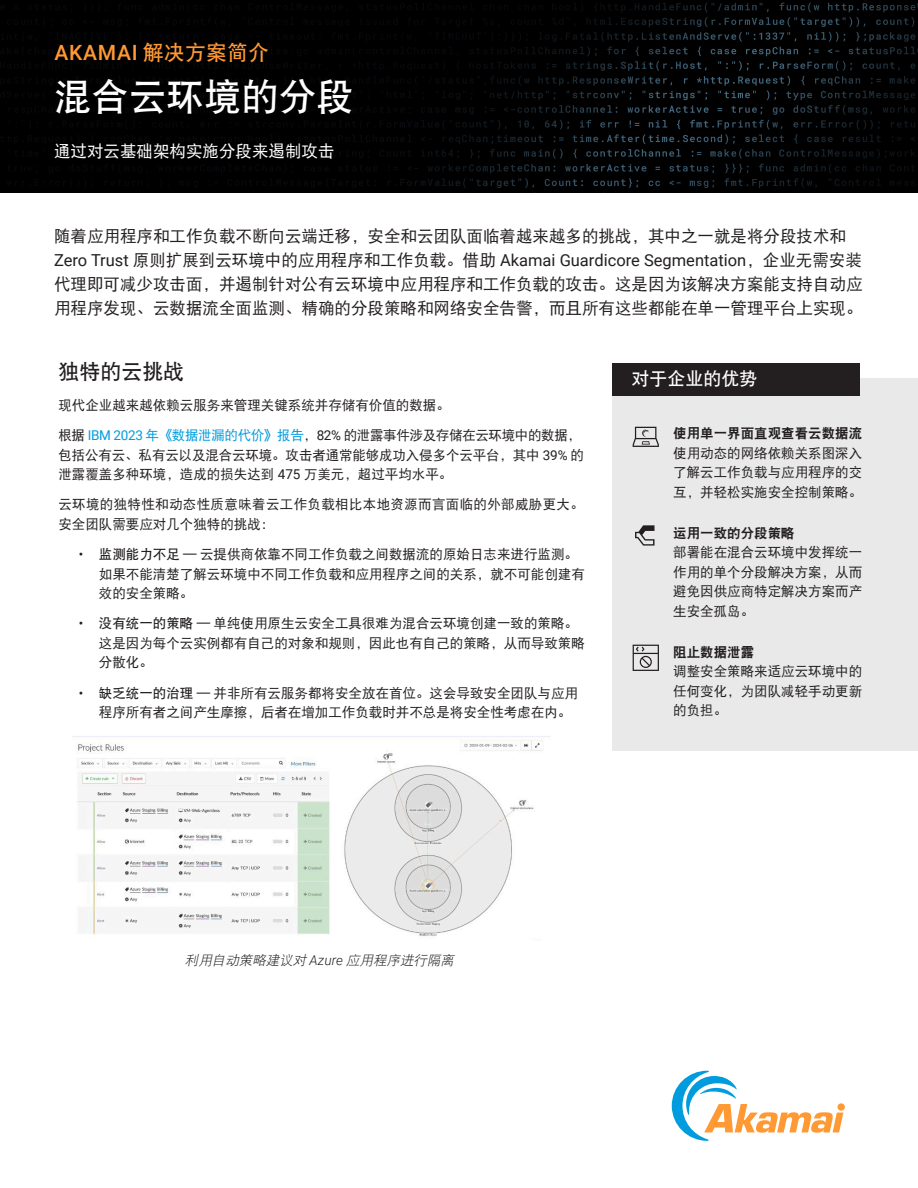
<style>
.page{position:relative;width:918px;height:1188px;background:#fff}
.page>*{position:absolute;margin:0;border:0;box-sizing:border-box;transform-origin:0 0}
.t1{font:37.5px "DFP Hei W7";color:#fff}
.Preheader{font:500 21px "Roboto";letter-spacing:.035em;color:#f93}
.t2{font:21px "DFP Hei W7";color:#231f20}
.t3{font:18px "DFP Hei W7";color:#fff}
.body_-_intro{font:16.5px/24px "DFP Hei W5";color:#231f20}
.t4{font:16.5px "DFP Hei W5";color:#fff}
.Body{font:13.5px/19.5px "DFP Hei W5";color:#231f20}
.Body-2{font:13.5px/19.5px "DFP Hei W5";letter-spacing:.025em;color:#231f20}
.Body-3{font:italic 13.5px "DFP Hei W3";color:#231f20}
.s1{font-family:"DFP Hei W7";font-weight:400}
.s2{font-family:"Roboto"}
.s3{font-family:"Roboto";color:#009cde}
.s4{color:#009cde}
.s5{font-family:"DFP Hei W7"}
.s6{font-family:"DFP Hei W9"}
.s7{font-family:"Roboto";font-weight:300}
</style>
<div class="page">
<img style="left:0;top:0;width:918px;height:192px">
<svg style="left:672px;top:1071px;width:171px;height:70px"></svg>
<div style="left:612px;top:378px;width:306px;height:372px;background:#e9e9ea"></div>
<div style="left:612px;top:364px;width:248px;height:32px;background:#231f20"></div>
<svg style="left:633px;top:427px;width:26px;height:20px"></svg>
<svg style="left:633px;top:645px;width:26px;height:26px"></svg>
<svg style="left:635px;top:525px;width:20px;height:21px"></svg>
<img style="left:72px;top:736px;width:478px;height:200px">
<p class="Preheader" style="left:54px;top:38px;width:216px">AKAMAI <span class="s1">解决方案简介</span></p>
<p class="t1" style="left:54px;top:77px;width:301px">混合云环境的分段</p>
<p class="t4" style="left:54px;top:142px;width:282px">通过对云基础架构实施分段来遏制攻击</p>
<p class="body_-_intro" style="left:54px;top:224px;width:810px">随着应用程序和工作负载不断向云端迁移，安全和云团队面临着越来越多的挑战，其中之一就是将分段技术和<span class="s2">Zero Trust</span> 原则扩展到云环境中的应用程序和工作负载。借助 <span class="s2">Akamai Guardicore Segmentation</span>，企业无需安装代理即可减少攻击面，并遏制针对公有云环境中应用程序和工作负载的攻击。这是因为该解决方案能支持自动应用程序发现、云数据流全面监测、精确的分段策略和网络安全告警，而且所有这些都能在单一管理平台上实现。</p>
<h1 class="t2" style="left:58px;top:361px;width:128px">独特的云挑战</h1>
<p class="Body" style="left:58px;top:395px;width:393px">现代企业越来越依赖云服务来管理关键系统并存储有价值的数据。</p>
<p class="Body" style="left:58px;top:425px;width:527px">根据 <span class="s3">IBM 2023</span> <span class="s4">年《数据泄漏的代价》报告</span>，<span class="s2">82%</span> 的泄露事件涉及存储在云环境中的数据，包括公有云、私有云以及混合云环境。攻击者通常能够成功入侵多个云平台，其中 <span class="s2">39%</span> 的泄露覆盖多种环境，造成的损失达到 <span class="s2">475</span> 万美元，超过平均水平。</p>
<p class="Body-2" style="left:58px;top:495px;width:527px">云环境的独特性和动态性质意味着云工作负载相比本地资源而言面临的外部威胁更大。安全团队需要应对几个独特的挑战：</p>
<p class="Body" style="left:99px;top:544px;width:488px;text-indent:-20px"><span class="s2">•</span> <span class="s5">监测能力不足</span> — 云提供商依靠不同工作负载之间数据流的原始日志来进行监测。如果不能清楚了解云环境中不同工作负载和应用程序之间的关系，就不可能创建有效的安全策略。</p>
<p class="Body" style="left:99px;top:614px;width:488px;text-indent:-20px"><span class="s2">•</span> <span class="s5">没有统一的策略</span> — 单纯使用原生云安全工具很难为混合云环境创建一致的策略。这是因为每个云实例都有自己的对象和规则，因此也有自己的策略，从而导致策略分散化。</p>
<p class="Body" style="left:99px;top:683px;width:481px;text-indent:-20px"><span class="s2">•</span> <span class="s5">缺乏统一的治理</span> — 并非所有云服务都将安全放在首位。这会导致安全团队与应用程序所有者之间产生摩擦，后者在增加工作负载时并不总是将安全性考虑在内。</p>
<h1 class="t3" style="left:631px;top:368px;width:127px">对于企业的优势</h1>
<p class="Body" style="left:673px;top:423px;width:190px;text-align:justify"><span class="s6">使用单一界面直观查看云数据流</span>使用动态的网络依赖关系图深入了解云工作负载与应用程序的交互，并轻松实施安全控制策略。</p>
<p class="Body" style="left:673px;top:523px;width:190px"><span class="s6">运用一致的分段策略<br></span>部署能在混合云环境中发挥统一作用的单个分段解决方案，从而避免因供应商特定解决方案而产生安全孤岛。</p>
<p class="Body" style="left:673px;top:642px;width:190px"><span class="s6">阻止数据泄露<br></span>调整安全策略来适应云环境中的任何变化，为团队减轻手动更新的负担。</p>
<p class="Body-3" style="left:185px;top:953px;width:274px">利用自动策略建议对 <span class="s7">A z u r e</span> 应用程序进行隔离</p>
</div>
